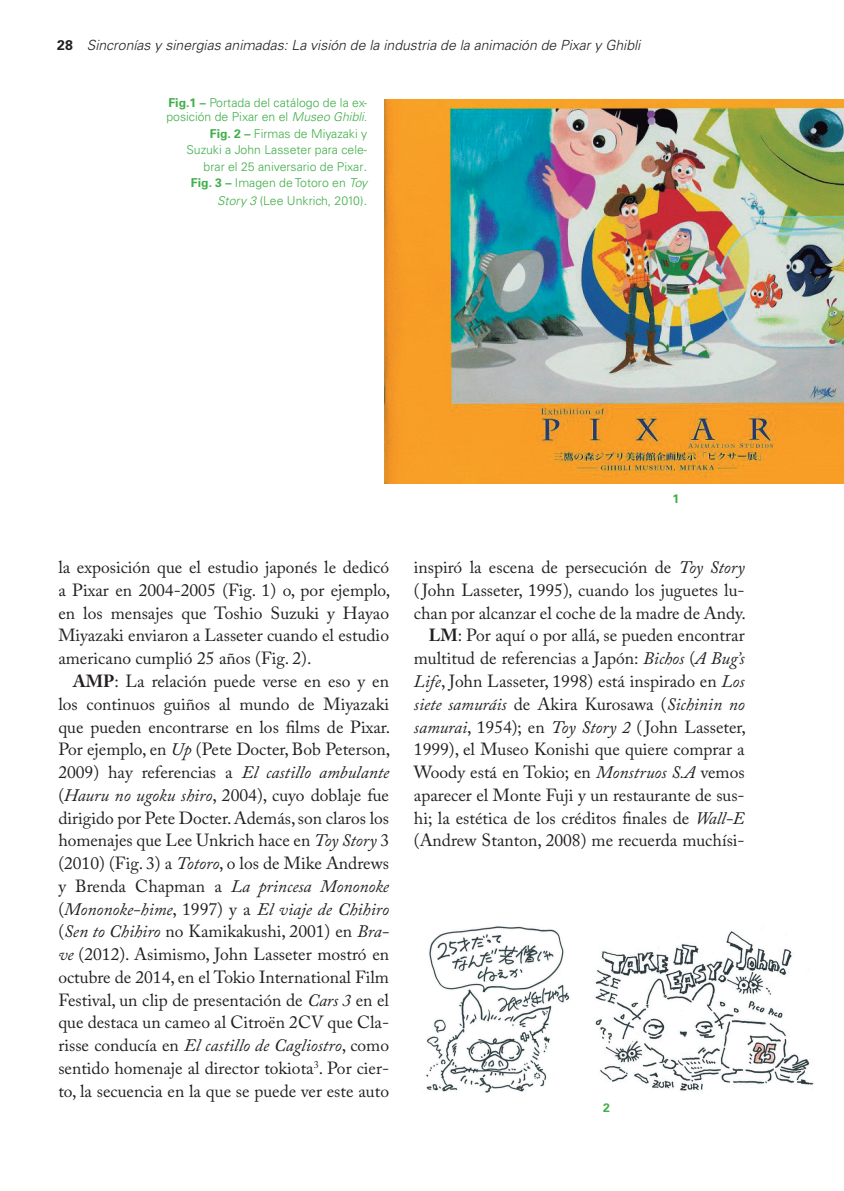
<style>
.page{position:relative;width:844px;height:1191px;background:#fff}
.page>*{position:absolute;margin:0;border:0;box-sizing:border-box;transform-origin:0 0}
.texto_común{font:17.5px/22.8px "Adobe Caslon Pro";color:#231f20;text-align:justify}
.t1{font:italic 300 14px "Univers LT Std";color:#231f20}
.pies2{font:300 12.25px/14.5px "Univers LT Std";color:#40ae49;text-align:right}
.texto_común_-_Citas{font:700 12.25px "Univers LT Std";color:#40ae49}
.s1{font-weight:700;font-style:normal}
.s2{font-weight:700}
.s3{font-style:italic}
.s4{font-size:14px}
</style>
<div class="page">
<img style="left:426px;top:926px;width:388px;height:167px">
<img style="left:384px;top:99px;width:459px;height:385px">
<p class="t1" style="left:57px;top:36px;width:584px"><span class="s1">28</span> Sincronías y sinergias animadas: La visión de la industria de la animación de Pixar y Ghibli</p>
<p class="pies2" style="left:166px;top:95px;width:202px;text-align:left"><span class="s2">Fig.1 –</span> Portada del catálogo de la ex&shy;posición de Pixar en el <span class="s3">Museo Ghibli.</span></p>
<p class="pies2" style="left:186px;top:126px;width:182px;line-height:15.8px"><span class="s2">Fig. 2 –</span> Firmas de Miyazaki y<br>Suzuki a John Lasseter para cele-</p>
<p class="pies2" style="left:203px;top:160px;width:165px">brar el 25 aniversario de Pixar<span class="s4">.</span></p>
<p class="pies2" style="left:191px;top:174px;width:178px;line-height:17.5px"><span class="s2">Fig. 3 –</span> Imagen de Totoro en <span class="s3">Toy<br>Story 3</span> (Lee Unkrich, 2010)<span class="s4">.</span></p>
<p class="texto_común" style="left:58px;top:556px;width:333px">la exposición que el estudio japonés le dedicó a Pixar en 2004-2005 (Fig. 1) o, por ejemplo, en los mensajes que Toshio Suzuki y Hayao Miyazaki enviaron a Lasseter cuando el estudio americano cumplió 25 años (Fig. 2).</p>
<p class="texto_común" style="left:58px;top:669px;width:333px;text-indent:15px"><span class="s2">AMP</span>: La relación puede verse en eso y en los continuos guiños al mundo de Miyazaki que pueden encontrarse en los films de Pixar.<br>Por ejemplo, en <span class="s3">Up</span> (Pete Docter, Bob Peterson, 2009) hay referencias a <span class="s3">El castillo ambulante </span>(<span class="s3">Hauru no ugoku shiro</span>, 2004), cuyo doblaje fue dirigido por Pete Docter. Además, son claros los homenajes que Lee Unkrich hace en <span class="s3">Toy Story</span> 3 (2010) (Fig. 3) a <span class="s3">Totoro</span>, o los de Mike Andrews y Brenda Chapman a <span class="s3">La princesa Mononoke </span>(<span class="s3">Mononoke-hime</span>, 1997) y a <span class="s3">El viaje de Chihiro </span>(<span class="s3">Sen to Chihiro</span> no Kamikakushi, 2001) en <span class="s3">Bra&shy;ve</span> (2012). Asimismo, John Lasseter mostró en octubre de 2014, en el Tokio International Film Festival, un clip de presentación de <span class="s3">Cars 3</span> en el que destaca un cameo al Citroën 2CV que Cla&shy;risse conducía en <span class="s3">El castillo de Cagliostro</span>, como sentido homenaje al director tokiota<sup>3</sup>. Por cier&shy;to, la secuencia en la que se puede ver este auto</p>
<p class="texto_común_-_Citas" style="left:672px;top:492px;width:8px">1</p>
<p class="texto_común" style="left:414px;top:556px;width:333px">inspiró la escena de persecución de <span class="s3">Toy Story </span>( John Lasseter, 1995)<span class="s3">,</span> cuando los juguetes lu&shy;chan por alcanzar el coche de la madre de Andy.</p>
<p class="texto_común" style="left:414px;top:624px;width:333px;text-indent:15px"><span class="s2">LM</span>: Por aquí o por allá, se pueden encontrar multitud de referencias a Japón: <span class="s3">Bichos</span> (<span class="s3">A Bug’s Life</span>, John Lasseter, 1998) está inspirado en <span class="s3">Los siete samuráis</span> de Akira Kurosawa (<span class="s3">Sichinin no samurai</span>, 1954); en <span class="s3">Toy Story 2</span> ( John Lasseter, 1999), el Museo Konishi que quiere comprar a Woody está en Tokio; en <span class="s3">Monstruos S.A</span> vemos aparecer el Monte Fuji y un restaurante de sus&shy;hi; la estética de los créditos finales de <span class="s3">Wall-E </span>(Andrew Stanton, 2008) me recuerda muchísi-</p>
<p class="texto_común_-_Citas" style="left:603px;top:1100px;width:8px">2</p>
</div>
